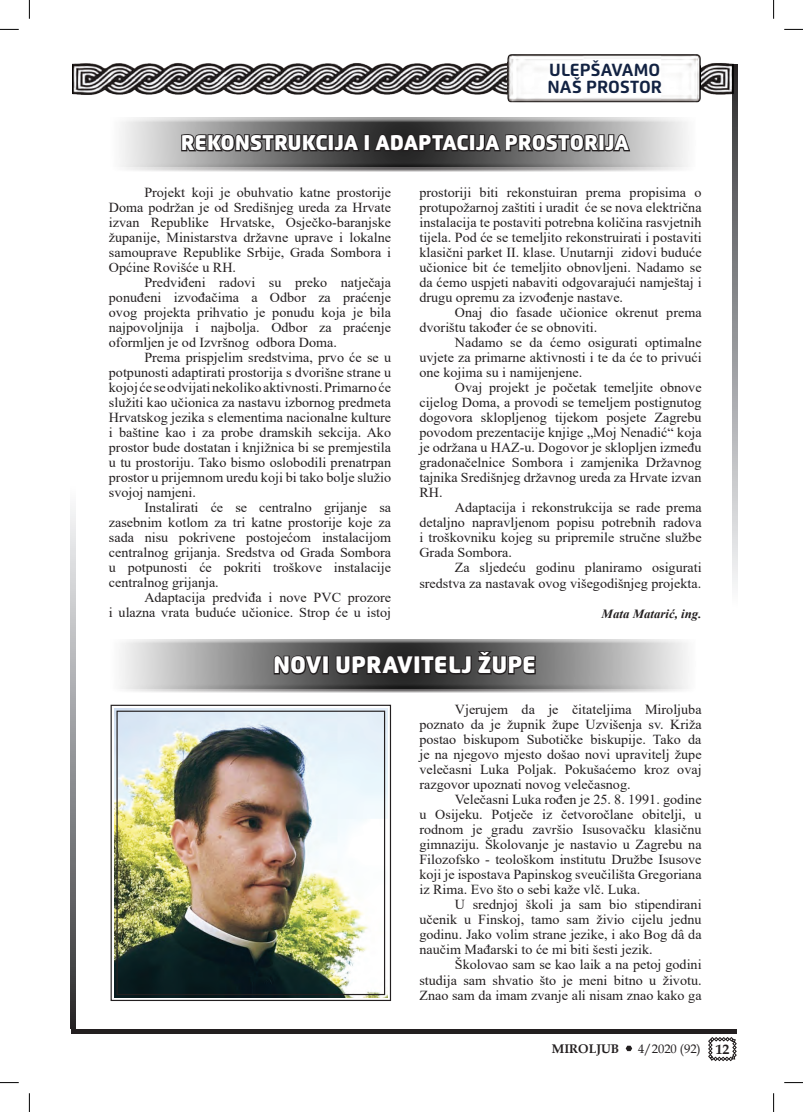
<style>
.page{position:relative;width:803px;height:1112px;background:#fff}
.page>*{position:absolute;margin:0;border:0;box-sizing:border-box;transform-origin:0 0}
.t1{font:900 23.75px "Flexo";color:#fff}
.t2{font:900 21.25px "Flexo";color:#fff}
.t3{font:700 17.5px "Flexo";color:#122242}
.t4{font:13.75px/15px "Times New Roman";color:#231f20;text-align:justify}
.t5{font:700 13.75px "Book Antiqua";color:#231f20}
.t6{font:italic 700 12.5px "Times New Roman";color:#231f20}
.t7{font:12.5px "Book Antiqua";color:#231f20}
.t8{font:700 12.5px "Book Antiqua";color:#231f20}
</style>
<div class="page">
<img style="left:72px;top:56px;width:662px;height:47px">
<svg style="left:732px;top:64px;width:4px;height:522px;background:#8e8f91"></svg>
<svg style="left:736px;top:65px;width:1px;height:522px"></svg>
<svg style="left:72px;top:508px;width:4px;height:520px;background:#8f9093"></svg>
<svg style="left:71px;top:507px;width:1px;height:520px"></svg>
<hr style="left:71px;top:1030px;width:665px;height:3px;background:#231f20">
<hr style="left:71px;top:1028px;width:665px;height:1px;background:#231f20">
<svg style="left:708px;top:1037px;width:29px;height:23px"></svg>
<img style="left:507px;top:55px;width:193px;height:47px">
<svg style="left:626px;top:1045px;width:6px;height:5px"></svg>
<div style="left:107px;top:115px;width:594px;height:57px;background:#231f20;opacity:.75"></div>
<div style="left:107px;top:636px;width:594px;height:57px;background:#231f20;opacity:.75"></div>
<svg style="left:180px;top:131px;width:181px;height:22px;background:#4c4a4b"></svg>
<div style="left:364px;top:134px;width:6px;height:17px;border:2px solid #231f20"></div>
<svg style="left:372px;top:131px;width:260px;height:22px;background:#454344"></svg>
<svg style="left:273px;top:653px;width:51px;height:22px"></svg>
<div style="left:322px;top:655px;width:7px;height:19px;border:2px solid #231f20"></div>
<svg style="left:334px;top:650px;width:203px;height:26px;background:#343333"></svg>
<img style="left:110px;top:704px;width:282px;height:297px">
<div style="left:116px;top:710px;width:269px;height:284px;border:1px solid #231f20"></div>
<svg style="left:0;top:29px;width:19px;height:1px"></svg>
<svg style="left:784px;top:29px;width:19px;height:1px"></svg>
<svg style="left:0;top:1082px;width:19px;height:1px"></svg>
<svg style="left:784px;top:1082px;width:19px;height:1px"></svg>
<svg style="left:29px;top:0;width:1px;height:19px"></svg>
<svg style="left:29px;top:1093px;width:1px;height:18px"></svg>
<svg style="left:773px;top:0;width:1px;height:19px"></svg>
<svg style="left:773px;top:1093px;width:1px;height:18px"></svg>
<p class="t3" style="left:549px;top:59px;width:112px">ULEPŠAVAMO</p>
<p class="t3" style="left:547px;top:76px;width:116px">NAŠ PROSTOR</p>
<p class="t2" style="left:181px;top:130px;width:449px">REKONSTRUKCIJA I ADAPTACIJA PROSTORIJA</p>
<p class="t4" style="left:109px;top:184px;width:284px;text-indent:35px">Projekt koji je obuhvatio katne prostorije Doma podržan je od Središnjeg ureda za Hrvate izvan Republike Hrvatske, Osječko-baranjske županije, Ministarstva državne uprave i lokalne samouprave Republike Srbije, Grada Sombora i Općine Rovišće u RH.</p>
<p class="t4" style="left:109px;top:274px;width:284px;text-indent:35px">Predviđeni radovi su preko natječaja ponuđeni izvođačima a Odbor za praćenje ovog projekta prihvatio je ponudu koja je bila najpovoljnija i najbolja. Odbor za praćenje oformljen je od Izvršnog odbora Doma.</p>
<p class="t4" style="left:109px;top:349px;width:284px;text-indent:35px">Prema prispjelim sredstvima, prvo će se u potpunosti adaptirati prostorija s dvorišne strane u kojoj će se odvijati nekoliko aktivnosti. Primarno će služiti kao učionica za nastavu izbornog predmeta Hrvatskog jezika s elementima nacionalne kulture i baštine kao i za probe dramskih sekcija. Ako prostor bude dostatan i knjižnica bi se premjestila u tu prostoriju. Tako bismo oslobodili prenatrpan prostor u prijemnom uredu koji bi tako bolje služio svojoj namjeni.</p>
<p class="t4" style="left:109px;top:499px;width:284px;text-indent:35px">Instalirati će se centralno grijanje sa zasebnim kotlom za tri katne prostorije koje za sada nisu pokrivene postojećom instalacijom centralnog grijanja. Sredstva od Grada Sombora u potpunosti će pokriti troškove instalacije centralnog grijanja.</p>
<p class="t4" style="left:109px;top:589px;width:284px;text-align:right">Adaptacija predviđa i nove PVC prozore<br>i ulazna vrata buduće učionice. Strop će u istoj</p>
<p class="t4" style="left:419px;top:184px;width:284px">prostoriji biti rekonstuiran prema propisima o protupožarnoj zaštiti i uradit će se nova električna instalacija te postaviti potrebna količina rasvjetnih tijela. Pod će se temeljito rekonstruirati i postaviti klasični parket II. klase. Unutarnji zidovi buduće učionice bit će temeljito obnovljeni. Nadamo se da ćemo uspjeti nabaviti odgovarajući namještaj i drugu opremu za izvođenje nastave.</p>
<p class="t4" style="left:419px;top:304px;width:284px;text-indent:35px">Onaj dio fasade učionice okrenut prema dvorištu također će se obnoviti.</p>
<p class="t4" style="left:419px;top:334px;width:284px;text-indent:35px">Nadamo se da ćemo osigurati optimalne uvjete za primarne aktivnosti i te da će to privući one kojima su i namijenjene.</p>
<p class="t4" style="left:419px;top:379px;width:284px;text-indent:35px">Ovaj projekt je početak temeljite obnove cijelog Doma, a provodi se temeljem postignutog dogovora sklopljenog tijekom posjete Zagrebu povodom prezentacije knjige „Moj Nenadić“ koja je održana u HAZ-u. Dogovor je sklopljen između gradonačelnice Sombora i zamjenika Državnog tajnika Središnjeg državnog ureda za Hrvate izvan RH.</p>
<p class="t4" style="left:419px;top:499px;width:284px;text-indent:35px">Adaptacija i rekonstrukcija se rade prema detaljno napravljenom popisu potrebnih radova i troškovniku kojeg su pripremile stručne službe Grada Sombora.</p>
<p class="t4" style="left:419px;top:559px;width:284px;line-height:16.2px;text-align:right">Za sljedeću godinu planiramo osigurati sredstva za nastavak ovog višegodišnjeg projekta.</p>
<p class="t6" style="left:602px;top:605px;width:101px">Mata Matarić, ing.</p>
<p class="t1" style="left:273px;top:650px;width:265px">NOVI UPRAVITELJ ŽUPE</p>
<p class="t4" style="left:419px;top:701px;width:284px;text-indent:35px">Vjerujem da je čitateljima Miroljuba poznato da je župnik župe Uzvišenja sv. Križa postao biskupom Subotičke biskupije. Tako da je na njegovo mjesto došao novi upravitelj župe velečasni Luka Poljak. Pokušaćemo kroz ovaj razgovor upoznati novog velečasnog.</p>
<p class="t4" style="left:419px;top:791px;width:284px;text-indent:35px">Velečasni Luka rođen je 25. 8. 1991. godine u Osijeku. Potječe iz četvoročlane obitelji, u rodnom je gradu završio Isusovačku klasičnu gimnaziju. Školovanje je nastavio u Zagrebu na Filozofsko - teološkom institutu Družbe Isusove koji je ispostava Papinskog sveučilišta Gregoriana iz Rima. Evo što o sebi kaže vlč. Luka.</p>
<p class="t4" style="left:419px;top:896px;width:284px;text-indent:35px">U srednjoj školi ja sam bio stipendirani učenik u Finskoj, tamo sam živio cijelu jednu godinu. Jako volim strane jezike, i ako Bog dâ da naučim Mađarski to će mi biti šesti jezik.</p>
<p class="t4" style="left:419px;top:956px;width:284px;text-indent:35px">Školovao sam se kao laik a na petoj godini studija sam shvatio što je meni bitno u životu.<br>Znao sam da imam zvanje ali nisam znao kako ga</p>
<p class="t8" style="left:552px;top:1039px;width:69px">MIROLJUB</p>
<p class="t7" style="left:638px;top:1039px;width:64px">4/2020 (92)</p>
<p class="t5" style="left:716px;top:1039px;width:15px">12</p>
</div>
